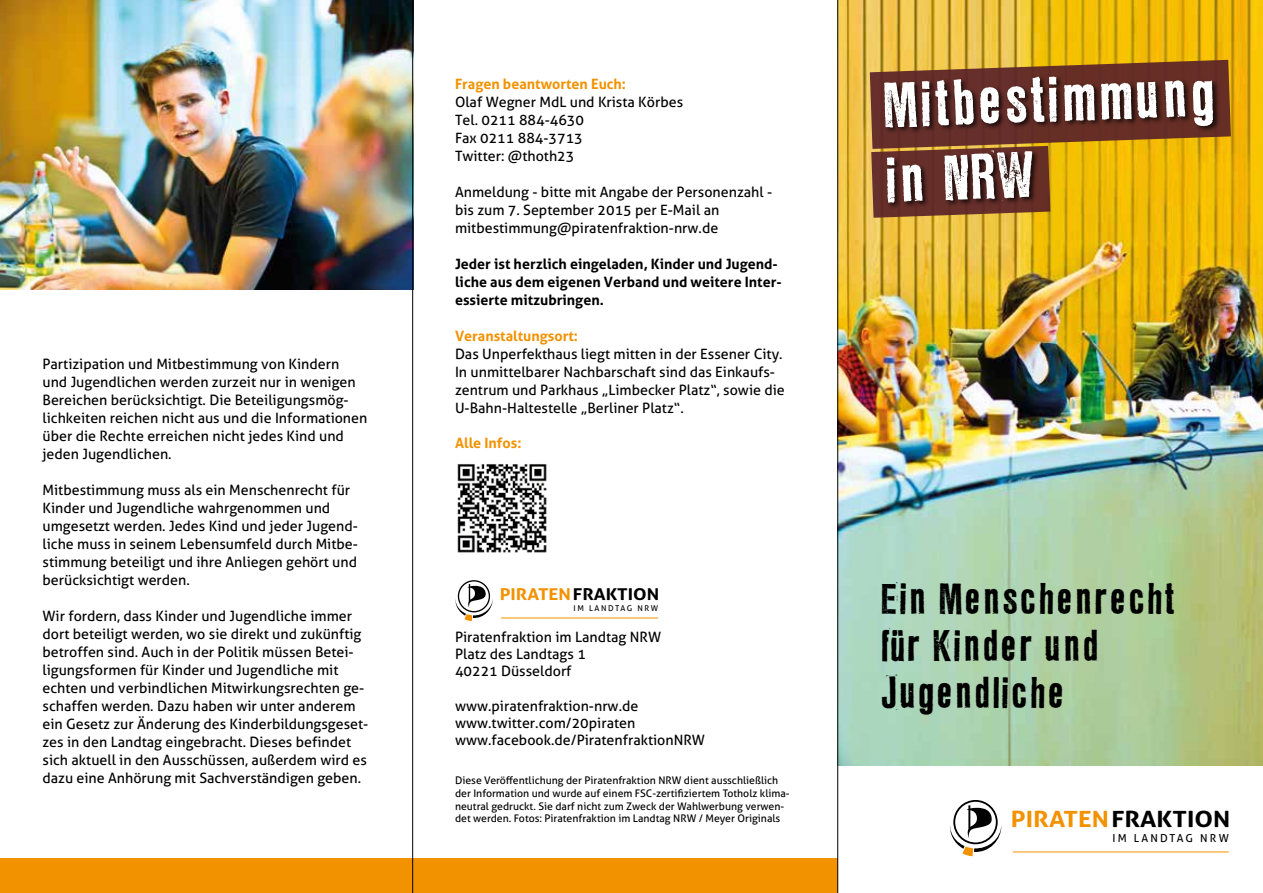
<style>
.page{position:relative;width:1263px;height:893px;background:#fff}
.page>*{position:absolute;margin:0;border:0;box-sizing:border-box;transform-origin:0 0}
.t1{font:57px/75px "LL Rubber Grotesque OTF";color:#fff}
.t2{font:39px/46.8px "LL Rubber Grotesque OTF";color:#000}
.t3{font:700 22.35px "Aller";color:#000;scale:1.15 1}
.t4{font:700 16.35px "Aller";color:#000;scale:1.15 1}
.t5{font:14.25px/18px "Aller";color:#000}
.t6{font:700 14.25px/18px "Aller";color:#000}
.t7{font:700 14.25px "Aller";color:#f39200}
.t8{font:11.1px "Aller";letter-spacing:.2em;color:#000}
.t9{font:10.5px/12.6px "Aller";color:#000}
.t10{font:7.95px "Aller";letter-spacing:.2em;color:#000}
.s1{color:#f39200}
</style>
<div class="page">
<div style="left:0;top:859px;width:838px;height:34px;background:#f39200"></div>
<hr style="left:501px;top:618px;width:157px;height:1px;background:#f39200">
<svg style="left:455px;top:581px;width:38px;height:40px"></svg>
<img style="left:838px;top:0;width:425px;height:765px">
<hr style="left:1013px;top:852px;width:216px;height:1px;background:#f39200">
<svg style="left:950px;top:801px;width:51px;height:55px"></svg>
<svg style="left:870px;top:60px;width:361px;height:158px;background:#a37025"></svg>
<div style="left:883px;top:75px;width:338px;height:135px;background:#000;opacity:.75"></div>
<hr style="left:837px;top:0;width:1px;height:893px;background:#000">
<img style="left:0;top:0;width:412px;height:289px">
<hr style="left:412px;top:0;width:1px;height:893px;background:#000">
<img style="left:457px;top:464px;width:90px;height:89px">
<p class="t5" style="left:43px;top:355px;width:326px">Partizipation und Mitbestimmung von Kindern und Jugendlichen werden zurzeit nur in wenigen Bereichen berücksichtigt. Die Beteiligungsmög&shy;lichkeiten reichen nicht aus und die Informationen über die Rechte erreichen nicht jedes Kind und jeden Jugendlichen.</p>
<p class="t5" style="left:43px;top:481px;width:317px">Mitbestimmung muss als ein Menschenrecht für Kinder und Jugendliche wahrgenommen und umgesetzt werden. Jedes Kind und jeder Jugend&shy;liche muss in seinem Lebensumfeld durch Mitbe&shy;stimmung beteiligt und ihre Anliegen gehört und berücksichtigt werden.</p>
<p class="t5" style="left:43px;top:607px;width:327px">Wir fordern, dass Kinder und Jugendliche immer dort beteiligt werden, wo sie direkt und zukünftig betroffen sind. Auch in der Politik müssen Betei&shy;ligungsformen für Kinder und Jugendliche mit echten und verbindlichen Mitwirkungsrechten ge&shy;schaffen werden. Dazu haben wir unter anderem ein Gesetz zur Änderung des Kinderbildungsgeset&shy;zes in den Landtag eingebracht. Dieses befindet sich aktuell in den Ausschüssen, außerdem wird es dazu eine Anhörung mit Sachverständigen geben.</p>
<p class="t7" style="left:455px;top:75px;width:173px">Fragen beantworten Euch:</p>
<p class="t5" style="left:455px;top:93px;width:230px">Olaf Wegner MdL und Krista Körbes<br>Tel. 0211 884-4630<br>Fax 0211 884-3713<br>Twitter: @thoth23</p>
<p class="t5" style="left:455px;top:183px;width:319px">Anmeldung - bitte mit Angabe der Personenzahl - bis zum 7. September 2015 per E-Mail an mitbestimmung@piratenfraktion-nrw.de</p>
<p class="t6" style="left:455px;top:255px;width:328px">Jeder ist herzlich eingeladen, Kinder und Jugend&shy;liche aus dem eigenen Verband und weitere Inter&shy;essierte mitzubringen.</p>
<p class="t7" style="left:455px;top:327px;width:124px">Veranstaltungsort:</p>
<p class="t5" style="left:455px;top:345px;width:331px">Das Unperfekthaus liegt mitten in der Essener City.<br>In unmittelbarer Nachbarschaft sind das Einkaufs&shy;zentrum und Parkhaus „Limbecker Platz“, sowie die U-Bahn-Haltestelle „Berliner Platz“.</p>
<p class="t7" style="left:455px;top:434px;width:68px">Alle Infos:</p>
<p class="t4" style="left:500px;top:584px;width:140px"><span class="s1">Piraten</span>Fraktion</p>
<p class="t10" style="left:574px;top:603px;width:86px">im Landtag nRW</p>
<p class="t5" style="left:455px;top:629px;width:208px;line-height:17.1px">Piratenfraktion im Landtag NRW<br>Platz des Landtags 1<br>40221 Düsseldorf</p>
<p class="t5" style="left:455px;top:697px;width:252px;line-height:17.1px">www.piratenfraktion-nrw.de www.twitter.com/20piraten www.facebook.de/PiratenfraktionNRW</p>
<p class="t9" style="left:455px;top:774px;width:336px">Diese Veröffentlichung der Piratenfraktion NRW dient ausschließlich der Information und wurde auf einem FSC-zertifiziertem Totholz klima&shy;neutral gedruckt. Sie darf nicht zum Zweck der Wahlwerbung verwen&shy;det werden. Fotos: Piratenfraktion im Landtag NRW / Meyer Originals</p>
<h1 class="t1" style="left:881px;top:70px;width:336px;rotate:-2deg">Mitbestimmung in NRW</h1>
<h2 class="t2" style="left:880px;top:577px;width:297px">Ein Menschenrecht für Kinder und<br>Jugendliche</h2>
<h3 class="t3" style="left:1011px;top:805px;width:192px"><span class="s1">Piraten</span>Fraktion</h3>
<p class="t8" style="left:1112px;top:832px;width:118px">im Landtag nRW</p>
</div>
